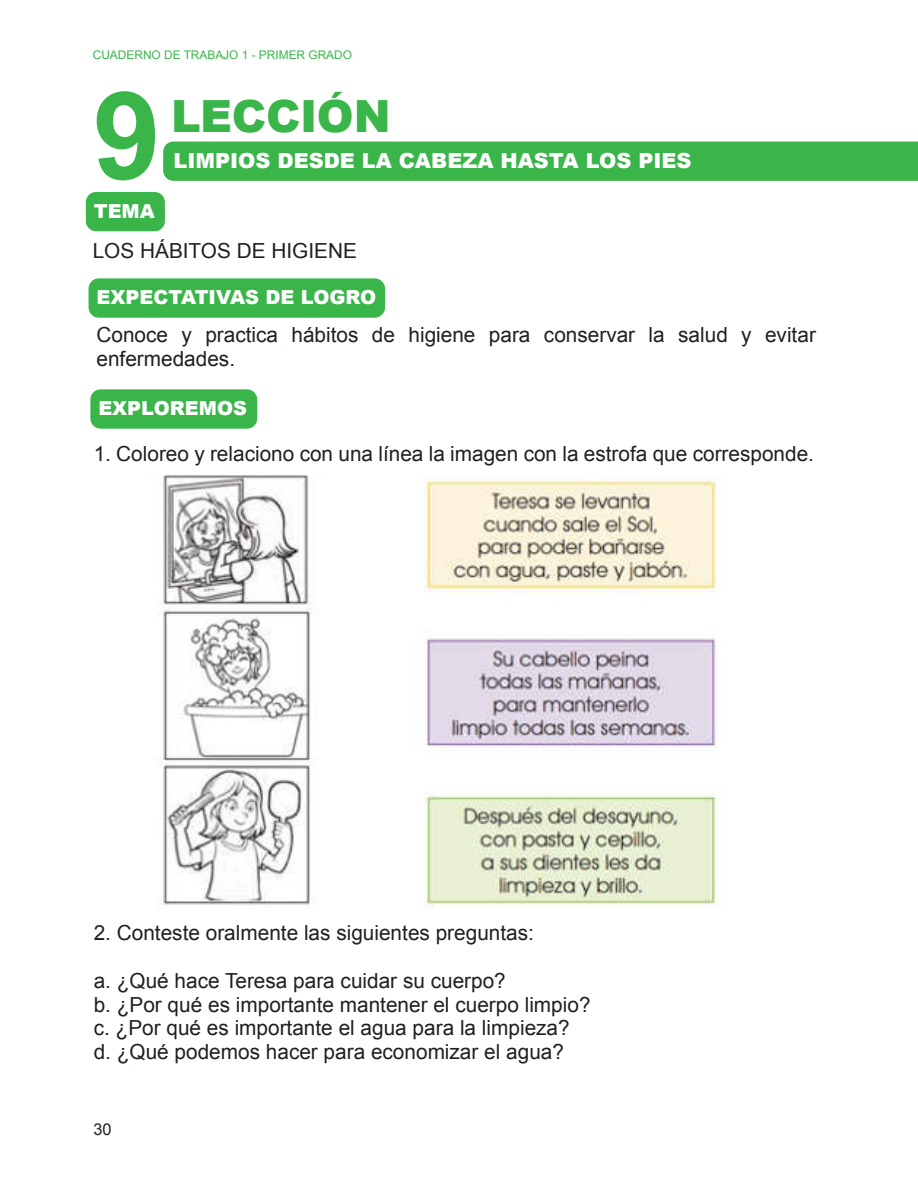
<style>
.page{position:relative;width:918px;height:1188px;background:#fff}
.page>*{position:absolute;margin:0;border:0;box-sizing:border-box;transform-origin:0 0}
.t1{font:700 121.95px "Arial";color:#3ab54a}
.t2{font:900 44.4px "Arial";letter-spacing:-.01em;color:#3ab54a}
.t3{font:20.85px/23.7px "Arial";color:#231f20}
.t4{font:900 20.85px "Arial";color:#fff}
.t5{font:900 19.35px "Arial";color:#fff}
.t6{font:16.35px "Arial";color:#231f20}
.t7{font:11.85px "Arial";color:#3ab54a}
</style>
<div class="page">
<div style="left:163px;top:142px;width:755px;height:39px;background:#3ab54a"></div>
<div style="left:90px;top:389px;width:167px;height:40px;background:#3ab54a;border-radius:10px"></div>
<div style="left:89px;top:278px;width:296px;height:40px;background:#3ab54a;border-radius:10px"></div>
<img style="left:155px;top:475px;width:561px;height:434px">
<div style="left:86px;top:192px;width:79px;height:39px;background:#3ab54a;border-radius:10px"></div>
<p class="t7" style="left:93px;top:48px;width:261px">CUADERNO DE TRABAJO 1 - PRIMER GRADO</p>
<h1 class="t1" style="left:93px;top:65px;width:69px">9</h1>
<h2 class="t2" style="left:171px;top:91px;width:221px">LECCIÓN</h2>
<p class="t4" style="left:174px;top:149px;width:519px">LIMPIOS DESDE LA CABEZA HASTA LOS PIES</p>
<p class="t5" style="left:94px;top:200px;width:63px">TEMA</p>
<p class="t3" style="left:93px;top:240px;width:266px">LOS HÁBITOS DE HIGIENE</p>
<p class="t5" style="left:97px;top:286px;width:281px">EXPECTATIVAS DE LOGRO</p>
<p class="t3" style="left:96px;top:325px;width:721px">Conoce y practica hábitos de higiene para conservar la salud y evitar enfermedades.</p>
<p class="t5" style="left:98px;top:397px;width:150px">EXPLOREMOS</p>
<p class="t3" style="left:94px;top:444px;width:722px">1. Coloreo y relaciono con una línea la imagen con la estrofa que corresponde.</p>
<p class="t3" style="left:94px;top:923px;width:442px">2. Conteste oralmente las siguientes preguntas:</p>
<p class="t3" style="left:94px;top:971px;width:498px">a. ¿Qué hace Teresa para cuidar su cuerpo?<br>b. ¿Por qué es importante mantener el cuerpo limpio? c. ¿Por qué es importante el agua para la limpieza? d. ¿Qué podemos hacer para economizar el agua?</p>
<p class="t6" style="left:93px;top:1123px;width:20px">30</p>
</div>
